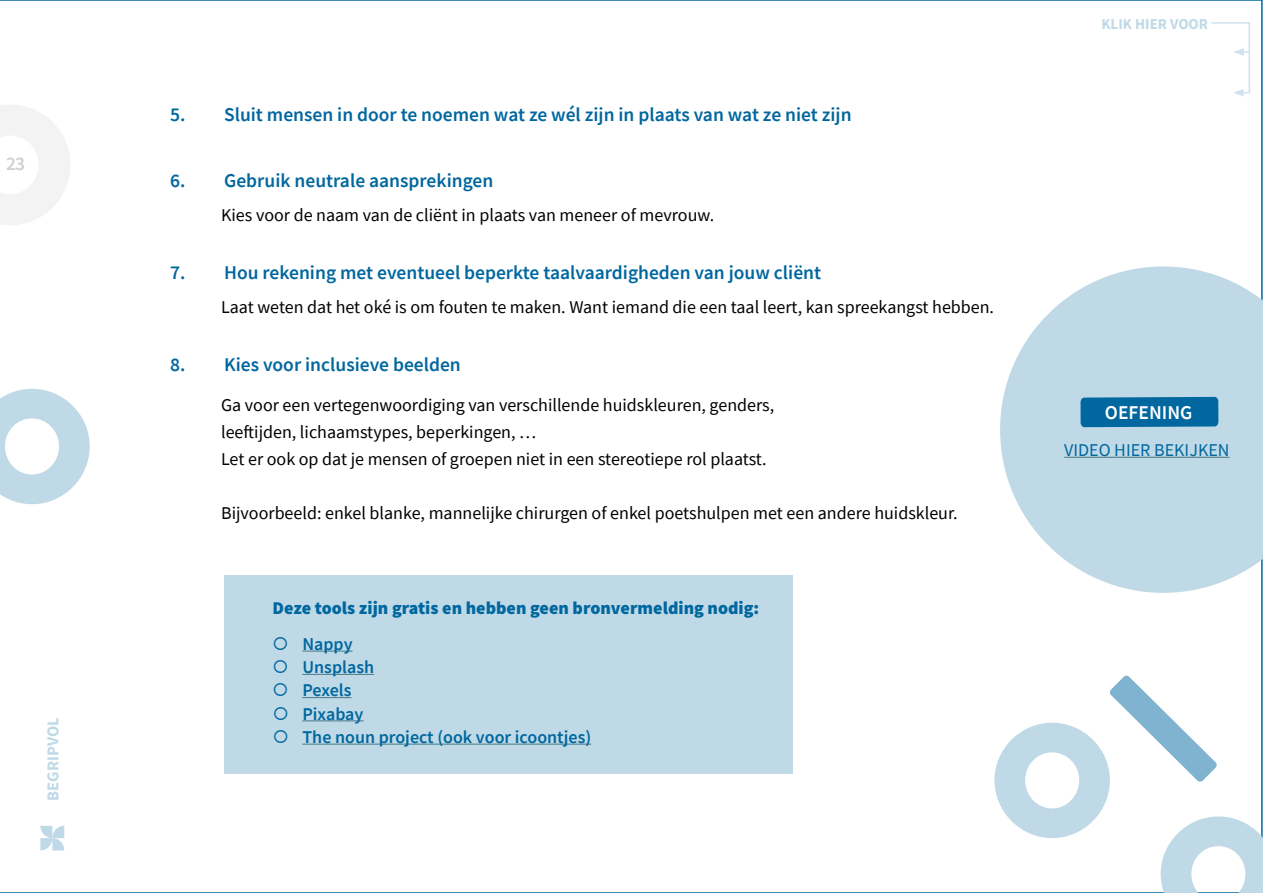
<style>
.page{position:relative;width:1263px;height:893px;background:#fff}
.page>*{position:absolute;margin:0;border:0;box-sizing:border-box;transform-origin:0 0}
.t1{font:600 19.5px "Source Sans Pro";color:#00679f}
.t2{font:600 19.5px "Source Sans Pro";color:#fff}
.t3{font:600 19.5px "Source Sans Pro";color:#cfd0d0}
.t4{font:18px/27px "Source Sans Pro";color:#000}
.t5{font:600 18px/23.2px "Source Sans Pro";color:#00679f}
.t6{font:900 18px "Source Sans Pro";color:#00679f}
.t7{font:18px "Source Sans Pro";color:#00679f}
.t8{font:700 16.5px "Source Sans Pro";color:#bfd9e7}
.t9{font:700 15px "Source Sans Pro";color:#bfd9e7}
</style>
<div class="page">
<svg style="left:40px;top:826px;width:24px;height:24px"></svg>
<svg style="left:0;top:105px;width:70px;height:120px"></svg>
<svg style="left:1211px;top:22px;width:39px;height:74px"></svg>
<svg style="left:0;top:389px;width:90px;height:115px"></svg>
<svg style="left:994px;top:675px;width:269px;height:218px"></svg>
<div style="left:225px;top:575px;width:568px;height:199px;background:#bfd9e7"></div>
<hr style="left:302px;top:651px;width:51px;height:1px;background:#467886">
<hr style="left:302px;top:674px;width:72px;height:1px;background:#467886">
<hr style="left:302px;top:697px;width:49px;height:1px;background:#467886">
<hr style="left:302px;top:720px;width:61px;height:1px;background:#467886">
<hr style="left:302px;top:744px;width:289px;height:1px;background:#467886">
<svg style="left:1000px;top:266px;width:263px;height:327px;fill:#bfd9e7"></svg>
<div style="left:1080px;top:397px;width:138px;height:30px;background:#00679f"></div>
<hr style="left:1064px;top:457px;width:165px;height:1px;background:#467886">
<p class="t3" style="left:6px;top:151px;width:21px">23</p>
<p class="t8" style="left:42px;top:801px;width:85px;rotate:-90deg">BEGRIPVOL</p>
<p class="t1" style="left:170px;top:102px;width:683px">5. Sluit mensen in door te noemen wat ze wél zijn in plaats van wat ze niet zijn</p>
<p class="t1" style="left:170px;top:168px;width:325px">6. Gebruik neutrale aansprekingen</p>
<p class="t4" style="left:221px;top:202px;width:494px">Kies voor de naam van de cliënt in plaats van meneer of mevrouw.</p>
<p class="t1" style="left:170px;top:260px;width:653px">7. Hou rekening met eventueel beperkte taalvaardigheden van jouw cliënt</p>
<p class="t4" style="left:221px;top:294px;width:774px">Laat weten dat het oké is om fouten te maken. Want iemand die een taal leert, kan spreekangst hebben.</p>
<p class="t1" style="left:170px;top:352px;width:292px">8. Kies voor inclusieve beelden</p>
<p class="t4" style="left:221px;top:391px;width:555px">Ga voor een vertegenwoordiging van verschillende huidskleuren, genders, leeftijden, lichaamstypes, beperkingen, …<br>Let er ook op dat je mensen of groepen niet in een stereotiepe rol plaatst.</p>
<p class="t4" style="left:221px;top:499px;width:738px">Bijvoorbeeld: enkel blanke, mannelijke chirurgen of enkel poetshulpen met een andere huidskleur.</p>
<p class="t6" style="left:273px;top:595px;width:488px">Deze tools zijn gratis en hebben geen bronvermelding nodig:</p>
<p class="t5" style="left:302px;top:632px;width:290px">Nappy<br>Unsplash<br>Pexels<br>Pixabay<br>The noun project (ook voor icoontjes)</p>
<p class="t9" style="left:1101px;top:14px;width:108px">KLIK HIER VOOR</p>
<p class="t2" style="left:1105px;top:400px;width:89px">OEFENING</p>
<p class="t7" style="left:1064px;top:438px;width:167px">VIDEO HIER BEKIJKEN</p>
</div>
